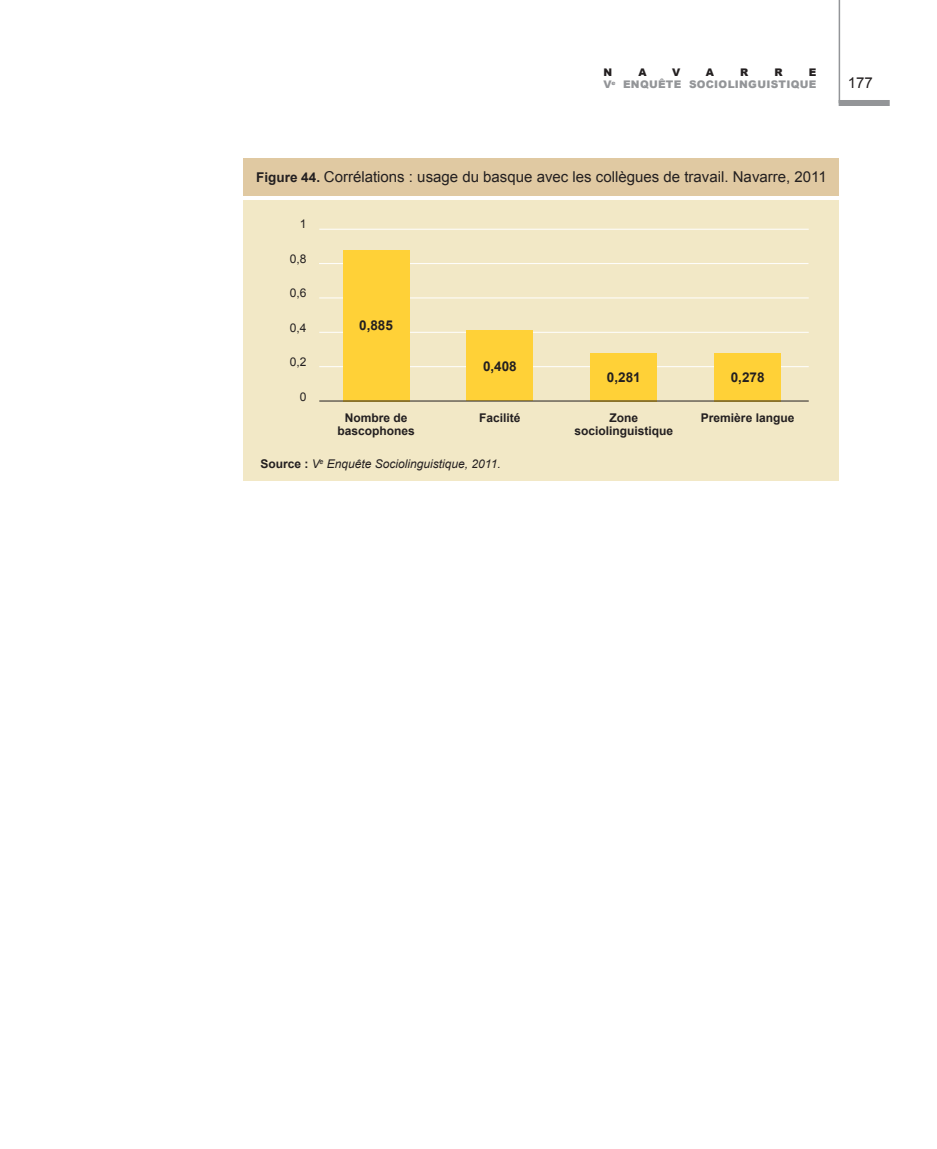
<style>
.page{position:relative;width:937px;height:1149px;background:#fff}
.page>*{position:absolute;margin:0;border:0;box-sizing:border-box;transform-origin:0 0}
.TablaTit{font:15px "Arial";color:#231f20}
.t1{font:700 13.5px "Arial";color:#231f20}
.textográfico{font:700 12px/13.5px "Arial";color:#231f20;text-align:center}
.TablaIturria{font:italic 12px "Arial";color:#231f20}
.t2{font:12px "Arial";color:#231f20}
.t3{font:900 10.5px/12.6px "Arial";letter-spacing:.025em;color:#939598;text-align:right}
.t4{font:900 10.5px "Arial";color:#231f20}
.s1{color:#231f20}
.s2{font-weight:700;font-size:13.5px}
.s3{font-weight:700;font-style:normal}
</style>
<div class="page">
<hr style="left:838px;top:0;width:1px;height:103px;background:#939598">
<div style="left:838px;top:100px;width:51px;height:6px;background:#939598"></div>
<div style="left:243px;top:200px;width:596px;height:281px;background:#f2e8c6"></div>
<div style="left:243px;top:158px;width:596px;height:38px;background:#e0c9a2"></div>
<hr style="left:319px;top:332px;width:489px;height:1px;background:#fff">
<hr style="left:319px;top:297px;width:489px;height:1px;background:#fff">
<hr style="left:319px;top:263px;width:489px;height:1px;background:#fff">
<hr style="left:319px;top:229px;width:489px;height:1px;background:#fff">
<hr style="left:319px;top:366px;width:489px;height:1px;background:#fff">
<div style="left:466px;top:330px;width:67px;height:71px;background:#ffd137"></div>
<div style="left:590px;top:353px;width:67px;height:48px;background:#ffd137"></div>
<div style="left:714px;top:353px;width:66px;height:48px;background:#ffd137"></div>
<div style="left:342px;top:250px;width:67px;height:151px;background:#ffd137"></div>
<hr style="left:319px;top:401px;width:489px;height:1px;background:#231f20">
<p class="t3" style="left:603px;top:65px;width:214px"><span class="s1">E<br></span>V<sup>e</sup> ENQUÊTE SOCIOLINGUISTIQUE</p>
<p class="TablaTit" style="left:847px;top:73px;width:27px">177</p>
<p class="t4" style="left:603px;top:64px;width:10px">N</p>
<p class="t4" style="left:638px;top:64px;width:10px">A</p>
<p class="t4" style="left:671px;top:64px;width:10px">V</p>
<p class="t4" style="left:705px;top:64px;width:10px">A</p>
<p class="t4" style="left:739px;top:64px;width:10px">R</p>
<p class="t4" style="left:774px;top:64px;width:10px">R</p>
<p class="TablaTit" style="left:256px;top:167px;width:572px"><span class="s2">Figure 44.</span> Corrélations : usage du basque avec les collègues de travail. Navarre, 2011</p>
<p class="t2" style="left:300px;top:216px;width:8px">1</p>
<p class="t2" style="left:290px;top:250px;width:18px">0,8</p>
<p class="t2" style="left:290px;top:285px;width:18px">0,6</p>
<p class="t2" style="left:290px;top:319px;width:18px">0,4</p>
<p class="t2" style="left:290px;top:354px;width:18px">0,2</p>
<p class="t2" style="left:300px;top:388px;width:8px">0</p>
<p class="t1" style="left:359px;top:317px;width:35px">0,885</p>
<p class="textográfico" style="left:337px;top:411px;width:79px">Nombre de bascophones</p>
<p class="t1" style="left:483px;top:357px;width:35px">0,408</p>
<p class="textográfico" style="left:479px;top:411px;width:43px">Facilité</p>
<p class="TablaIturria" style="left:260px;top:456px;width:242px"><span class="s3">Source :</span> V<sup>e</sup> Enquête Sociolinguistique, 2011.</p>
<p class="t1" style="left:606px;top:368px;width:35px">0,281</p>
<p class="textográfico" style="left:574px;top:411px;width:100px">Zone sociolinguistique</p>
<p class="t1" style="left:730px;top:368px;width:35px">0,278</p>
<p class="textográfico" style="left:700px;top:411px;width:95px">Première langue</p>
</div>
